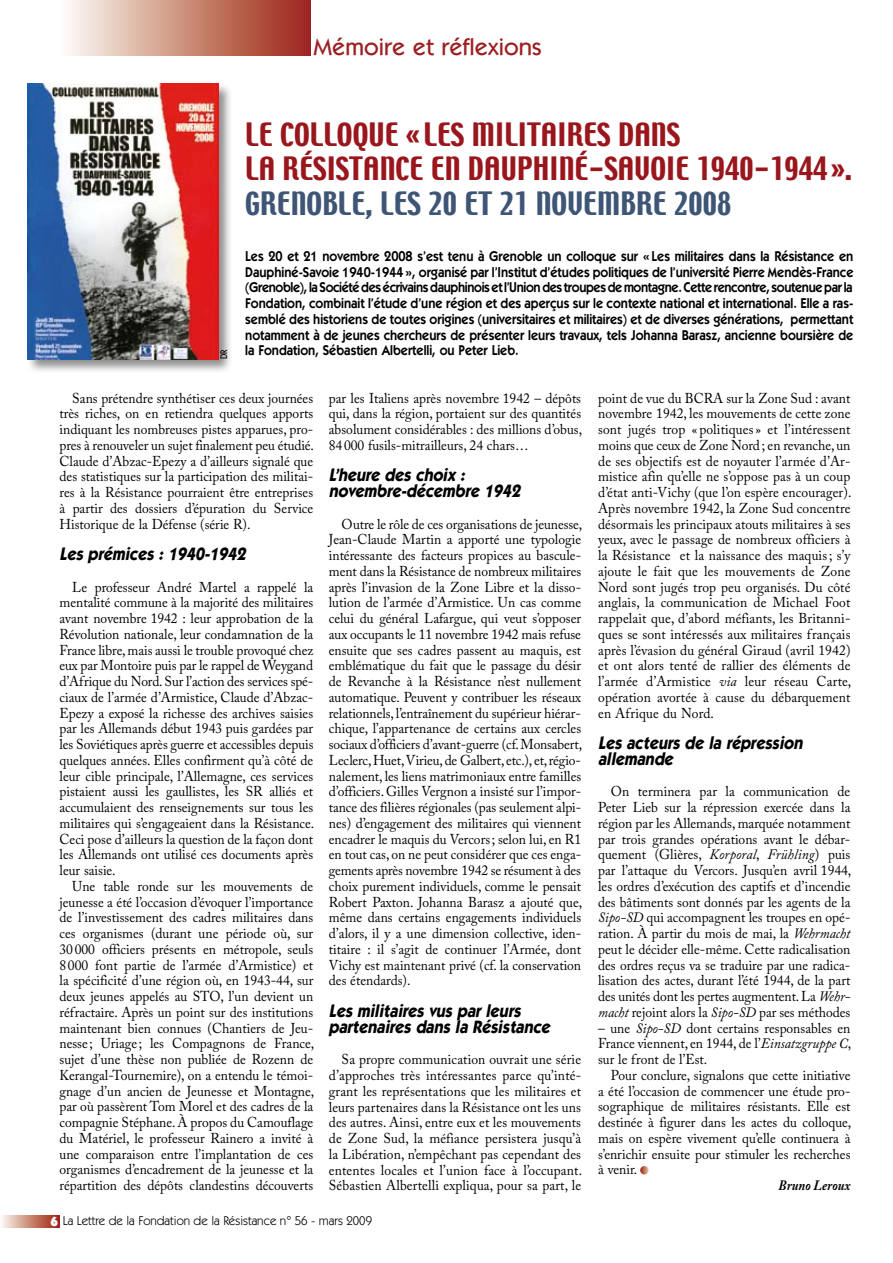
<style>
.page{position:relative;width:893px;height:1263px;background:#fff}
.page>*{position:absolute;margin:0;border:0;box-sizing:border-box;transform-origin:0 0}
.t1{font:28.5px/34.2px "Techno";letter-spacing:.005em;color:#9a161d}
.t2{font:28.5px "Techno";letter-spacing:.005em;color:#3e5576}
.t3{font:500 24px "ITC Kabel Std";color:#9b2023}
.t4{font:italic 700 18px/15.8px "ITC Kabel Std";color:#000;scale:.9 1}
.t5{font:14.25px/15.8px "Adobe Caslon Pro";color:#000;text-align:justify;scale:.95 1}
.t6{font:600 14.25px/15.8px "ITC Kabel Std";color:#000;text-align:justify;scale:.9 1}
.t7{font:italic 700 14.25px "Adobe Caslon Pro";color:#000;scale:.9 1}
.t8{font:12.75px "ITC Kabel Std";color:#000}
.t9{font:500 9.75px "ITC Kabel Std";color:#000;scale:.9 1}
.s1{font-weight:900;font-size:13.5px;color:#fff}
.s2{font-style:italic}
</style>
<div class="page">
<svg style="left:2px;top:1215px;width:58px;height:12px"></svg>
<svg style="left:69px;top:0;width:241px;height:55px;background:#ca8d7d"></svg>
<svg style="left:640px;top:1166px;width:9px;height:8px"></svg>
<div style="left:26px;top:82px;width:206px;height:292px;background:#000;opacity:.45"></div>
<img style="left:28px;top:84px;width:190px;height:275px">
<h2 class="t3" style="left:313px;top:33px;width:230px">Mémoire et réflexions</h2>
<p class="t9" style="left:218px;top:359px;width:12px;rotate:-90deg">DR</p>
<h1 class="t1" style="left:245px;top:119px;width:608px">LE COLLOQUE « LES MILITAIRES DANS<br>LA RÉSISTANCE EN DAUPHINÉ-SAVOIE 1940-1944 ».</h1>
<h1 class="t2" style="left:245px;top:184px;width:488px">GRENOBLE, LES 20 ET 21 NOVEMBRE 2008</h1>
<p class="t6" style="left:245px;top:248px;width:677px">Les 20 et 21 novembre 2008 s’est tenu à Grenoble un colloque sur «Les militaires dans la Résistance en Dauphiné-Savoie 1940-1944», organisé par l’Institut d’études politiques de l’université Pierre Mendès-France (Grenoble), la Société des écrivains dauphinois et l’Union des troupes de montagne. Cette rencontre, soutenue par la Fondation, combinait l’étude d’une région et des aperçus sur le contexte national et international. Elle a ras&shy;semblé des historiens de toutes origines (universitaires et militaires) et de diverses générations, permettant notamment à de jeunes chercheurs de présenter leurs travaux, tels Johanna Barasz, ancienne boursière de la Fondation, Sébastien Albertelli, ou Peter Lieb.</p>
<p class="t5" style="left:60px;top:390px;width:269px;text-indent:13px">Sans prétendre synthétiser ces deux journées très riches, on en retiendra quelques apports indiquant les nombreuses pistes apparues, pro&shy;pres à renouveler un sujet finalement peu étudié.<br>Claude d’Abzac-Epezy a d’ailleurs signalé que des statistiques sur la participation des militai&shy;res à la Résistance pourraient être entreprises à partir des dossiers d’épuration du Service Historique de la Défense (série R).</p>
<p class="t4" style="left:60px;top:546px;width:212px">Les prémices : 1940-1942</p>
<p class="t5" style="left:60px;top:579px;width:270px;text-indent:13px">Le professeur André Martel a rappelé la mentalité commune à la majorité des militaires avant novembre 1942 : leur approbation de la Révolution nationale, leur condamnation de la France libre, mais aussi le trouble provoqué chez eux par Montoire puis par le rappel de Weygand d’Afrique du Nord. Sur l’action des services spé&shy;ciaux de l’armée d’Armistice, Claude d’Abzac-Epezy a exposé la richesse des archives saisies par les Allemands début 1943 puis gardées par les Soviétiques après guerre et accessibles depuis quelques années. Elles confirment qu’à côté de leur cible principale, l’Allemagne, ces services pistaient aussi les gaullistes, les SR alliés et accumulaient des renseignements sur tous les militaires qui s’engageaient dans la Résistance.<br>Ceci pose d’ailleurs la question de la façon dont les Allemands ont utilisé ces documents après leur saisie.</p>
<p class="t5" style="left:60px;top:878px;width:270px;text-indent:13px">Une table ronde sur les mouvements de jeunesse a été l’occasion d’évoquer l’importance de l’investissement des cadres militaires dans ces organismes (durant une période où, sur 30000 officiers présents en métropole, seuls 8000 font partie de l’armée d’Armistice) et la spécificité d’une région où, en 1943-44, sur deux jeunes appelés au STO, l’un devient un réfractaire. Après un point sur des institutions maintenant bien connues (Chantiers de Jeu&shy;nesse ; Uriage ; les Compagnons de France, sujet d’une thèse non publiée de Rozenn de Kerangal-Tournemire), on a entendu le témoi&shy;gnage d’un ancien de Jeunesse et Montagne, par où passèrent Tom Morel et des cadres de la compagnie Stéphane. À propos du Camouflage du Matériel, le professeur Rainero a invité à une comparaison entre l’implantation de ces organismes d’encadrement de la jeunesse et la répartition des dépôts clandestins découverts</p>
<p class="t5" style="left:329px;top:390px;width:268px">par les Italiens après novembre 1942 – dépôts qui, dans la région, portaient sur des quantités absolument considérables : des millions d’obus, 84 000 fusils-mitrailleurs, 24 chars…</p>
<p class="t4" style="left:329px;top:467px;width:218px">L’heure des choix : novembre-décembre 1942</p>
<p class="t5" style="left:329px;top:516px;width:268px;text-indent:13px">Outre le rôle de ces organisations de jeunesse, Jean-Claude Martin a apporté une typologie intéressante des facteurs propices au bascule&shy;ment dans la Résistance de nombreux militaires après l’invasion de la Zone Libre et la disso&shy;lution de l’armée d’Armistice. Un cas comme celui du général Lafargue, qui veut s’opposer aux occupants le 11 novembre 1942 mais refuse ensuite que ses cadres passent au maquis, est emblématique du fait que le passage du désir de Revanche à la Résistance n’est nullement automatique. Peuvent y contribuer les réseaux relationnels, l’entraînement du supérieur hiérar&shy;chique, l’appartenance de certains aux cercles sociaux d’officiers d’avant-guerre (cf.Monsabert, Leclerc, Huet, Virieu, de Galbert, etc.), et, régio&shy;nalement, les liens matrimoniaux entre familles d’officiers. Gilles Vergnon a insisté sur l’impor&shy;tance des filières régionales (pas seulement alpi&shy;nes) d’engagement des militaires qui viennent encadrer le maquis du Vercors; selon lui, en R1 en tout cas, on ne peut considérer que ces enga&shy;gements après novembre 1942 se résument à des choix purement individuels, comme le pensait Robert Paxton. Johanna Barasz a ajouté que, même dans certains engagements individuels d’alors, il y a une dimension collective, iden&shy;titaire : il s’agit de continuer l’Armée, dont Vichy est maintenant privé (cf. la conservation des étendards).</p>
<p class="t4" style="left:329px;top:1003px;width:251px">Les militaires vus par leurs partenaires dans la Résistance</p>
<p class="t5" style="left:329px;top:1051px;width:268px;text-indent:13px">Sa propre communication ouvrait une série d’approches très intéressantes parce qu’inté&shy;grant les représentations que les militaires et leurs partenaires dans la Résistance ont les uns des autres. Ainsi, entre eux et les mouvements de Zone Sud, la méfiance persistera jusqu’à la Libération, n’empêchant pas cependant des ententes locales et l’union face à l’occupant.<br>Sébastien Albertelli expliqua, pour sa part, le</p>
<p class="t8" style="left:50px;top:1214px;width:323px"><span class="s1">6</span> La Lettre de la Fondation de la Résistance n° 56 - mars 2009</p>
<p class="t5" style="left:598px;top:390px;width:268px">point de vue du BCRA sur la Zone Sud : avant novembre 1942, les mouvements de cette zone sont jugés trop « politiques » et l’intéressent moins que ceux de Zone Nord; en revanche, un de ses objectifs est de noyauter l’armée d’Ar&shy;mistice afin qu’elle ne s’oppose pas à un coup d’état anti-Vichy (que l’on espère encourager).<br>Après novembre 1942, la Zone Sud concentre désormais les principaux atouts militaires à ses yeux, avec le passage de nombreux officiers à la Résistance et la naissance des maquis; s’y ajoute le fait que les mouvements de Zone Nord sont jugés trop peu organisés. Du côté anglais, la communication de Michael Foot rappelait que, d’abord méfiants, les Britanni&shy;ques se sont intéressés aux militaires français après l’évasion du général Giraud (avril 1942) et ont alors tenté de rallier des éléments de l’armée d’Armistice <span class="s2">via</span> leur réseau Carte, opération avortée à cause du débarquement en Afrique du Nord.</p>
<p class="t4" style="left:598px;top:735px;width:233px">Les acteurs de la répression allemande</p>
<p class="t5" style="left:598px;top:784px;width:268px;text-indent:13px">On terminera par la communication de Peter Lieb sur la répression exercée dans la région par les Allemands, marquée notamment par trois grandes opérations avant le débar&shy;quement (Glières, <span class="s2">Korporal</span>, <span class="s2">Frühling</span>) puis par l’attaque du Vercors. Jusqu’en avril 1944, les ordres d’exécution des captifs et d’incendie des bâtiments sont donnés par les agents de la <span class="s2">Sipo-SD</span> qui accompagnent les troupes en opé&shy;ration. À partir du mois de mai, la <span class="s2">Wehrmacht </span>peut le décider elle-même. Cette radicalisation des ordres reçus va se traduire par une radica&shy;lisation des actes, durant l’été 1944, de la part des unités dont les pertes augmentent. La <span class="s2">Wehr&shy;macht</span> rejoint alors la <span class="s2">Sipo-SD</span> par ses méthodes</p>
<p class="t5" style="left:598px;top:1020px;width:268px">– une <span class="s2">Sipo-SD</span> dont certains responsables en France viennent, en 1944, de l’<span class="s2">Einsatzgruppe C</span>, sur le front de l’Est.</p>
<p class="t5" style="left:598px;top:1067px;width:268px;text-indent:13px">Pour conclure, signalons que cette initiative a été l’occasion de commencer une étude pro&shy;sographique de militaires résistants. Elle est destinée à figurer dans les actes du colloque, mais on espère vivement qu’elle continuera à s’enrichir ensuite pour stimuler les recherches à venir.</p>
<p class="t7" style="left:779px;top:1177px;width:81px">Bruno Leroux</p>
</div>
